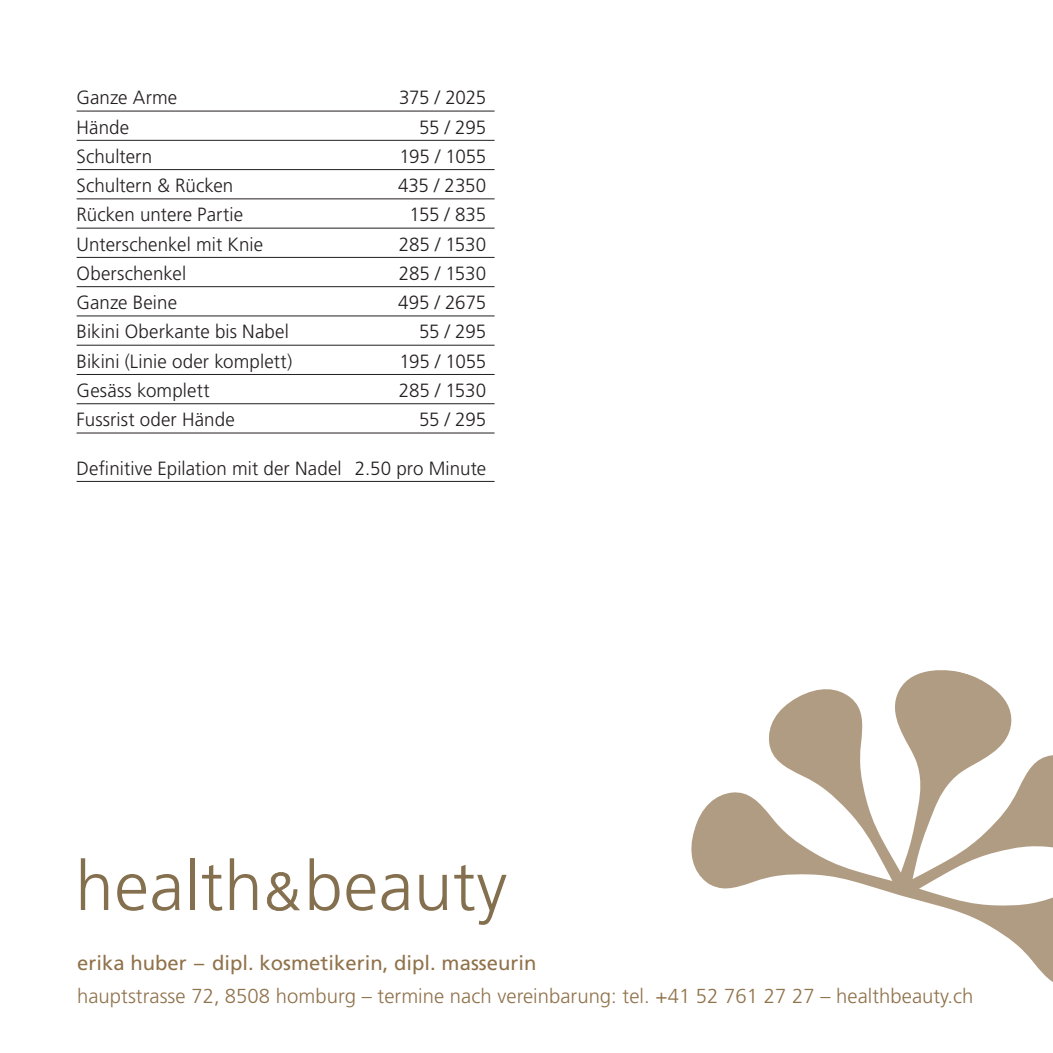
<style>
.page{position:relative;width:1053px;height:1053px;background:#fff}
.page>*{position:absolute;margin:0;border:0;box-sizing:border-box;transform-origin:0 0}
.t1{font:300 20.25px "Frutiger";color:#90724b}
.t2{font:20.25px "Frutiger";color:#90724b}
.t3{font:300 19.12px "Frutiger";letter-spacing:.005em;color:#231f20}
</style>
<div class="page">
<hr style="left:77px;top:111px;width:417px;height:1px;background:#231f20">
<hr style="left:77px;top:140px;width:417px;height:1px;background:#231f20">
<hr style="left:77px;top:169px;width:417px;height:1px;background:#231f20">
<hr style="left:77px;top:198px;width:417px;height:1px;background:#231f20">
<hr style="left:77px;top:228px;width:417px;height:1px;background:#231f20">
<hr style="left:77px;top:257px;width:417px;height:1px;background:#231f20">
<hr style="left:77px;top:286px;width:417px;height:1px;background:#231f20">
<hr style="left:77px;top:315px;width:417px;height:1px;background:#231f20">
<hr style="left:77px;top:345px;width:417px;height:1px;background:#231f20">
<hr style="left:77px;top:374px;width:417px;height:1px;background:#231f20">
<hr style="left:77px;top:403px;width:417px;height:1px;background:#231f20">
<hr style="left:77px;top:432px;width:417px;height:1px;background:#231f20">
<hr style="left:77px;top:481px;width:417px;height:1px;background:#231f20">
<svg style="left:691px;top:670px;width:361px;height:312px"></svg>
<svg style="left:81px;top:858px;width:27px;height:51px"></svg>
<svg style="left:117px;top:874px;width:29px;height:36px"></svg>
<svg style="left:152px;top:874px;width:27px;height:36px"></svg>
<hr style="left:190px;top:858px;width:4px;height:51px;background:#846f4e">
<svg style="left:202px;top:865px;width:20px;height:45px"></svg>
<svg style="left:230px;top:858px;width:27px;height:51px"></svg>
<svg style="left:267px;top:872px;width:33px;height:38px"></svg>
<svg style="left:309px;top:858px;width:31px;height:52px"></svg>
<svg style="left:346px;top:874px;width:29px;height:36px"></svg>
<svg style="left:381px;top:874px;width:27px;height:36px"></svg>
<svg style="left:419px;top:874px;width:28px;height:36px"></svg>
<svg style="left:454px;top:865px;width:52px;height:59px"></svg>
<p class="t3" style="left:77px;top:87px;width:102px">Ganze Arme</p>
<p class="t3" style="left:399px;top:87px;width:89px">375 / 2025</p>
<p class="t3" style="left:77px;top:116px;width:54px">Hände</p>
<p class="t3" style="left:419px;top:116px;width:69px">55 / 295</p>
<p class="t3" style="left:77px;top:145px;width:77px">Schultern</p>
<p class="t3" style="left:399px;top:145px;width:88px">195 / 1055</p>
<p class="t3" style="left:77px;top:175px;width:158px">Schultern &amp; Rücken</p>
<p class="t3" style="left:398px;top:175px;width:90px">435 / 2350</p>
<p class="t3" style="left:77px;top:204px;width:168px">Rücken untere Partie</p>
<p class="t3" style="left:409px;top:204px;width:78px">155 / 835</p>
<p class="t3" style="left:77px;top:233px;width:188px">Unterschenkel mit Knie</p>
<p class="t3" style="left:399px;top:233px;width:89px">285 / 1530</p>
<p class="t3" style="left:77px;top:262px;width:111px">Oberschenkel</p>
<p class="t3" style="left:399px;top:262px;width:89px">285 / 1530</p>
<p class="t3" style="left:77px;top:292px;width:102px">Ganze Beine</p>
<p class="t3" style="left:398px;top:292px;width:89px">495 / 2675</p>
<p class="t3" style="left:77px;top:321px;width:214px">Bikini Oberkante bis Nabel</p>
<p class="t3" style="left:419px;top:321px;width:69px">55 / 295</p>
<p class="t3" style="left:77px;top:350px;width:217px">Bikini (Linie oder komplett)</p>
<p class="t3" style="left:399px;top:350px;width:88px">195 / 1055</p>
<p class="t3" style="left:77px;top:379px;width:134px">Gesäss komplett</p>
<p class="t3" style="left:399px;top:379px;width:89px">285 / 1530</p>
<p class="t3" style="left:77px;top:409px;width:160px">Fussrist oder Hände</p>
<p class="t3" style="left:419px;top:409px;width:69px">55 / 295</p>
<p class="t3" style="left:77px;top:457px;width:411px">Definitive Epilation mit der Nadel 2.50 pro Minute</p>
<p class="t2" style="left:77px;top:950px;width:461px">erika huber – dipl. kosmetikerin, dipl. masseurin</p>
<p class="t1" style="left:77px;top:984px;width:897px">hauptstrasse 72, 8508 homburg – termine nach vereinbarung: tel. +41 52 761 27 27 – healthbeauty.ch</p>
</div>
